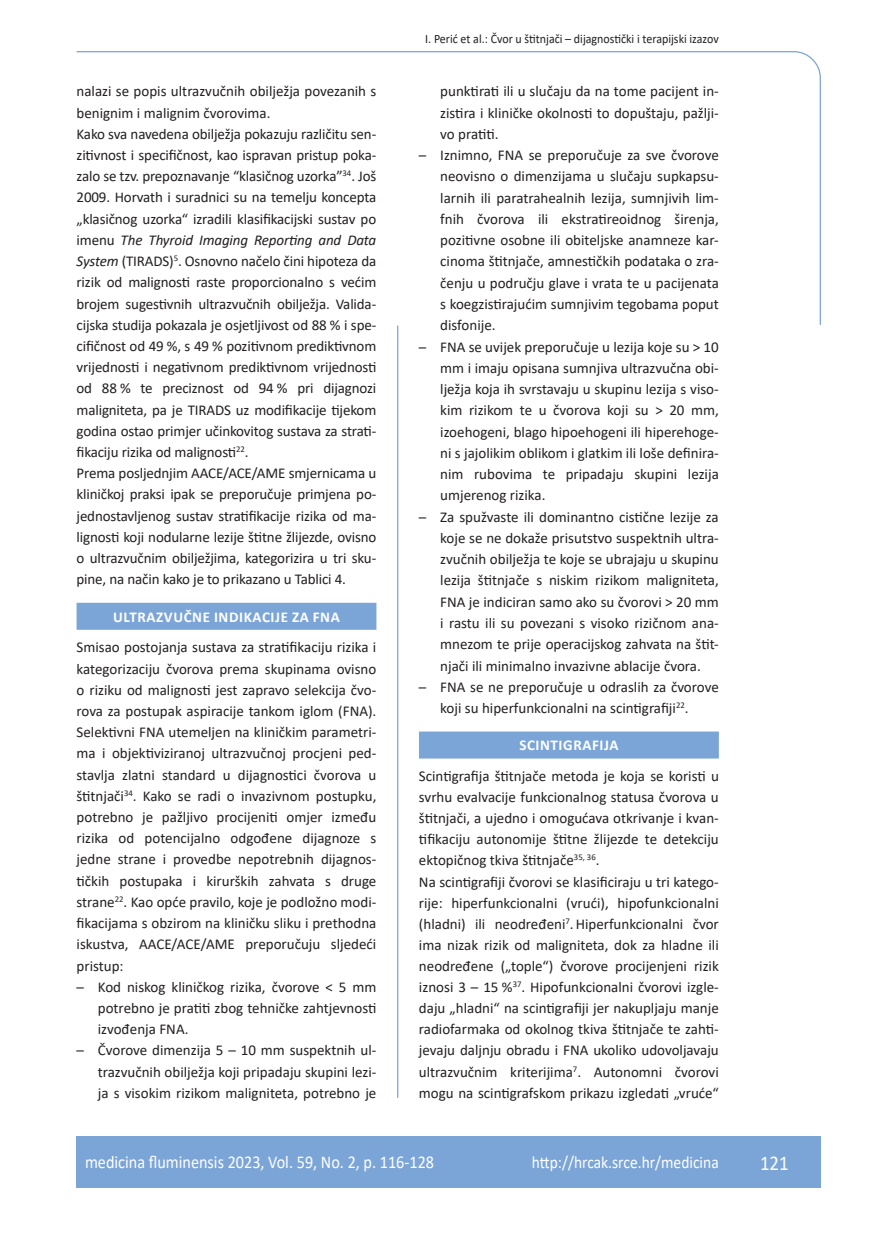
<style>
.page{position:relative;width:872px;height:1234px;background:#fff}
.page>*{position:absolute;margin:0;border:0;box-sizing:border-box;transform-origin:0 0}
.t1{font:21px "Calibri";color:#fff;scale:.9 1}
.t2{font:18px "Calibri";color:#fff;scale:.9 1}
.t3{font:17.25px "Calibri";color:#fff;scale:.9 1}
.osnovni_tekst{font:15px/21.1px "Calibri";color:#231f20;text-align:justify}
.naslov_ruler{font:700 15px "Calibri";letter-spacing:.04em;color:#fff}
.glava{font:12.75px "Calibri";color:#231f20;scale:.94 1}
.s1{font-style:italic}
</style>
<div class="page">
<svg style="left:76px;top:51px;width:745px;height:275px"></svg>
<hr style="left:397px;top:325px;width:1px;height:772px;background:#7ca5d7">
<div style="left:77px;top:1135px;width:744px;height:51px;background:#7ca5d7"></div>
<div style="left:77px;top:602px;width:299px;height:27px;background:#7ca5d7"></div>
<div style="left:419px;top:731px;width:300px;height:27px;background:#7ca5d7"></div>
<p class="osnovni_tekst" style="left:77px;top:80px;width:301px">nalazi se popis ultrazvučnih obilježja povezanih s benignim i malignim čvorovima.</p>
<p class="osnovni_tekst" style="left:77px;top:123px;width:301px">Kako sva navedena obilježja pokazuju različitu sen&shy;zitivnost i specifičnost, kao ispravan pristup poka&shy;zalo se tzv. prepoznavanje “klasičnog uzorka”<sup>34</sup>. Još 2009. Horvath i suradnici su na temelju koncepta „klasičnog uzorka“ izradili klasifikacijski sustav po imenu <span class="s1">The Thyroid Imaging Reporting and Data System</span> (TIRADS)<sup>5</sup>. Osnovno načelo čini hipoteza da rizik od malignosti raste proporcionalno s većim brojem sugestivnih ultrazvučnih obilježja. Valida&shy;cijska studija pokazala je osjetljivost od 88 % i spe&shy;cifičnost od 49 %, s 49 % pozitivnom prediktivnom vrijednosti i negativnom prediktivnom vrijednosti od 88 % te preciznost od 94 % pri dijagnozi maligniteta, pa je TIRADS uz modifikacije tijekom godina ostao primjer učinkovitog sustava za strati&shy;fikaciju rizika od malignosti<sup>22</sup>.</p>
<p class="osnovni_tekst" style="left:77px;top:462px;width:301px">Prema posljednjim AACE/ACE/AME smjernicama u kliničkoj praksi ipak se preporučuje primjena po&shy;jednostavljenog sustav stratifikacije rizika od ma&shy;lignosti koji nodularne lezije štitne žlijezde, ovisno o ultrazvučnim obilježjima, kategorizira u tri sku&shy;pine, na način kako je to prikazano u Tablici 4.</p>
<p class="naslov_ruler" style="left:113px;top:606px;width:228px">ULTRAZVUČNE INDIKACIJE ZA FNA</p>
<p class="osnovni_tekst" style="left:77px;top:636px;width:301px">Smisao postojanja sustava za stratifikaciju rizika i kategorizaciju čvorova prema skupinama ovisno o riziku od malignosti jest zapravo selekcija čvo&shy;rova za postupak aspiracije tankom iglom (FNA).<br>Selektivni FNA utemeljen na kliničkim parametri&shy;ma i objektiviziranoj ultrazvučnoj procjeni ped&shy;stavlja zlatni standard u dijagnostici čvorova u štitnjači<sup>34</sup>. Kako se radi o invazivnom postupku, potrebno je pažljivo procijeniti omjer između rizika od potencijalno odgođene dijagnoze s jedne strane i provedbe nepotrebnih dijagnos&shy;tičkih postupaka i kirurških zahvata s druge strane<sup>22</sup>. Kao opće pravilo, koje je podložno modi&shy;fikacijama s obzirom na kliničku sliku i prethodna iskustva, AACE/ACE/AME preporučuju sljedeći pristup:</p>
<p class="osnovni_tekst" style="left:98px;top:975px;width:280px;text-indent:-21px">– Kod niskog kliničkog rizika, čvorove &lt; 5 mm potrebno je pratiti zbog tehničke zahtjevnosti izvođenja FNA.</p>
<p class="osnovni_tekst" style="left:98px;top:1039px;width:280px;text-indent:-21px">– Čvorove dimenzija 5 – 10 mm suspektnih ul&shy;trazvučnih obilježja koji pripadaju skupini lezi&shy;ja s visokim rizikom maligniteta, potrebno je</p>
<p class="glava" style="left:425px;top:29px;width:314px">I. Perić et al.: Čvor u štitnjači – dijagnostički i terapijski izazov</p>
<p class="osnovni_tekst" style="left:440px;top:80px;width:280px">punktirati ili u slučaju da na tome pacijent in&shy;zistira i kliničke okolnosti to dopuštaju, pažlji&shy;vo pratiti.</p>
<p class="osnovni_tekst" style="left:440px;top:144px;width:280px;text-indent:-21px">– Iznimno, FNA se preporučuje za sve čvorove neovisno o dimenzijama u slučaju supkapsu&shy;larnih ili paratrahealnih lezija, sumnjivih lim&shy;fnih čvorova ili ekstratireoidnog širenja, pozitivne osobne ili obiteljske anamneze kar&shy;cinoma štitnjače, amnestičkih podataka o zra&shy;čenju u području glave i vrata te u pacijenata s koegzistirajućim sumnjivim tegobama poput disfonije.</p>
<p class="osnovni_tekst" style="left:440px;top:335px;width:280px;text-indent:-21px">– FNA se uvijek preporučuje u lezija koje su &gt; 10 mm i imaju opisana sumnjiva ultrazvučna obi&shy;lježja koja ih svrstavaju u skupinu lezija s viso&shy;kim rizikom te u čvorova koji su &gt; 20 mm, izoehogeni, blago hipoehogeni ili hiperehoge&shy;ni s jajolikim oblikom i glatkim ili loše definira&shy;nim rubovima te pripadaju skupini lezija umjerenog rizika.</p>
<p class="osnovni_tekst" style="left:440px;top:505px;width:280px;text-indent:-21px">– Za spužvaste ili dominantno cistične lezije za koje se ne dokaže prisutstvo suspektnih ultra&shy;zvučnih obilježja te koje se ubrajaju u skupinu lezija štitnjače s niskim rizikom maligniteta, FNA je indiciran samo ako su čvorovi &gt; 20 mm i rastu ili su povezani s visoko rizičnom ana&shy;mnezom te prije operacijskog zahvata na štit&shy;njači ili minimalno invazivne ablacije čvora.</p>
<p class="osnovni_tekst" style="left:419px;top:675px;width:301px;text-align:center">– FNA se ne preporučuje u odraslih za čvorove koji su hiperfunkcionalni na scintigrafiji<sup>22</sup>.</p>
<p class="naslov_ruler" style="left:519px;top:734px;width:101px">SCINTIGRAFIJA</p>
<p class="osnovni_tekst" style="left:419px;top:764px;width:301px">Scintigrafija štitnjače metoda je koja se koristi u svrhu evalvacije funkcionalnog statusa čvorova u štitnjači, a ujedno i omogućava otkrivanje i kvan&shy;tifikaciju autonomije štitne žlijezde te detekciju ektopičnog tkiva štitnjače<sup>35,</sup> <sup>36</sup>.</p>
<p class="osnovni_tekst" style="left:419px;top:870px;width:301px">Na scintigrafiji čvorovi se klasificiraju u tri katego&shy;rije: hiperfunkcionalni (vrući), hipofunkcionalni (hladni) ili neodređeni<sup>7</sup>.Hiperfunkcionalni čvor ima nizak rizik od maligniteta, dok za hladne ili neodređene („tople“) čvorove procijenjeni rizik iznosi 3 – 15 %<sup>37</sup>. Hipofunkcionalni čvorovi izgle&shy;daju „hladni“ na scintigrafiji jer nakupljaju manje radiofarmaka od okolnog tkiva štitnjače te zahti&shy;jevaju daljnju obradu i FNA ukoliko udovoljavaju ultrazvučnim kriterijima<sup>7</sup>. Autonomni čvorovi mogu na scintigrafskom prikazu izgledati „vruće“</p>
<p class="t2" style="left:85px;top:1149px;width:389px">medicina fluminensis 2023, Vol. 59, No. 2, p. 116-128</p>
<p class="t3" style="left:532px;top:1150px;width:209px">http://hrcak.srce.hr/medicina</p>
<p class="t1" style="left:760px;top:1147px;width:33px">121</p>
</div>
